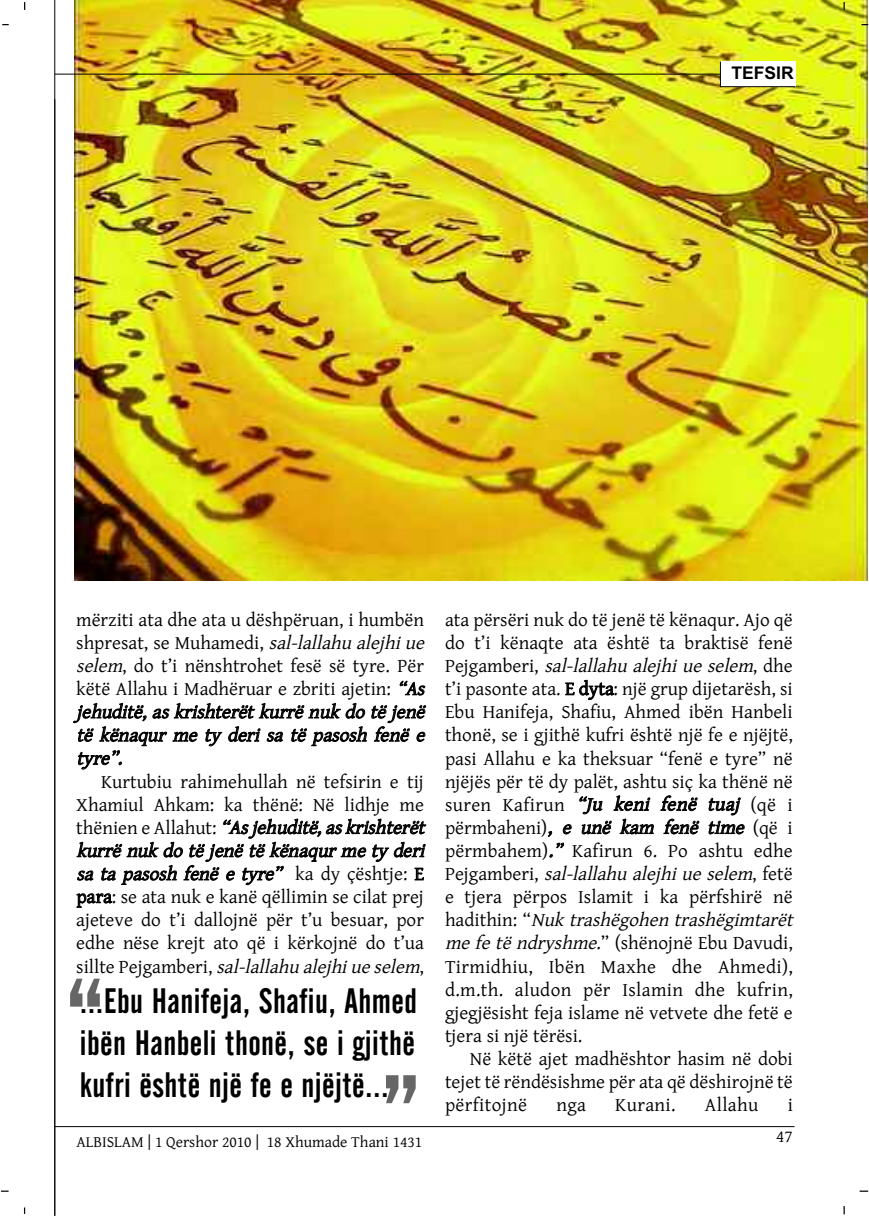
<style>
.page{position:relative;width:869px;height:1216px;background:#fff}
.page>*{position:absolute;margin:0;border:0;box-sizing:border-box;transform-origin:0 0}
.t1{font:118.65px "Alternate Gothic No 2 BT";color:#666}
.t2{font:35px/42px "Alternate Gothic No 2 BT";letter-spacing:.01em;color:#000;text-align:justify}
.t3{font:19.25px/23.1px "Gentium Alt";color:#000}
.t4{font:700 17.5px "Arial";color:#000}
.t5{font:17.5px "Gentium Alt";color:#000}
.t6{font:15.75px "Gentium Alt";color:#000}
.s1{font-style:italic}
</style>
<div class="page">
<img style="left:74px;top:0;width:793px;height:580px">
<hr style="left:54px;top:0;width:1px;height:1215px;background:#000">
<hr style="left:55px;top:1126px;width:739px;height:1px;background:#000">
<hr style="left:55px;top:74px;width:739px;height:1px;background:#000">
<div style="left:719px;top:62px;width:76px;height:25px;background:#fff"></div>
<svg style="left:719px;top:62px;width:1px;height:24px"></svg>
<hr style="left:719px;top:86px;width:76px;height:1px;background:#000">
<p class="t4" style="left:731px;top:62px;width:64px">TEFSIR</p>
<p class="t3" style="left:76px;top:607px;width:355px">mërziti ata dhe ata u dëshpëruan, i humbën shpresat, se Muhamedi, <span class="s1">sal-lallahualejhiue selem</span>, do t’i nënshtrohet fesë së tyre. Për këtë Allahu i Madhëruar e zbriti ajetin: <span class="s1">“As j ehuditë,askrishterëtkurrënukdotëj enë të kënaqur me ty deri sa të pasosh fenë e tyre”.</span></p>
<p class="t3" style="left:76px;top:769px;width:355px;text-indent:25px">Kurtubiu rahimehullah në tefsirin e tij Xhamiul Ahkam: ka thënë: Në lidhje me t h ë n i e n e A l l a h u t : <span class="s1">“Asjehuditë,askrishterët kurrënukdotëj enëtëkënaqurmety deri sa ta pasosh fenë e tyre”</span> ka dy çështje: E para: se ata nuk e kanë qëllimin se cilat prej ajeteve do t’i dallojnë për t’u besuar, por edhe nëse krejt ato që i kërkojnë do t’ua sillte Pejgamberi, <span class="s1">sal-lallahualejhiueselem</span>,</p>
<h1 class="t1" style="left:63px;top:952px;width:44px">“</h1>
<h2 class="t2" style="left:80px;top:979px;width:338px">...Ebu Hanifeja, Shafiu, Ahmed ibën Hanbeli thonë, se i gjithë kufri është një fe e njëjtë...</h2>
<h1 class="t1" style="left:422px;top:1129px;width:44px;rotate:-180deg">“</h1>
<p class="t6" style="left:76px;top:1132px;width:347px">ALBISLAM | 1 Qershor 2010 | 18 Xhumade Thani 1431</p>
<p class="t3" style="left:445px;top:607px;width:354px">ata përsëri nuk do të jenë të kënaqur. Ajo që do t’i kënaqte ata është ta braktisë fenë P ej g a m b e r i , <span class="s1">sal-lallahu alejhi ue selem</span>, d h e t’i pasonte ata. E dyta: një grup dijetarësh, si Ebu Hanifeja, Shafiu, Ahmed ibën Hanbeli thonë, se i gjithë kufri është një fe e njëjtë, pasi Allahu e ka theksuar “fenë e tyre” në njëjës për të dy palët, ashtu siç ka thënë në suren Kafirun <span class="s1">“Ju keni fenë tuaj</span> (që i përmbaheni)<span class="s1">, e unë kam fenë time</span> (që i përmbahem)<span class="s1">.”</span> Kafirun 6. Po ashtu edhe P ej g a m b e r i , <span class="s1">sal-lallahu alejhi ue selem</span>, fe t ë e tjera përpos Islamit i ka përfshirë në h a d i t h i n : “ <span class="s1">Nuk trashëgohen trashëgimtarët mefetëndryshme</span>.” (shënojnë Ebu Davudi, Tirmidhiu, Ibën Maxhe dhe Ahmedi), d.m.th. aludon për Islamin dhe kufrin, gjegjësisht feja islame në vetvete dhe fetë e tjera si një tërësi.</p>
<p class="t3" style="left:445px;top:1046px;width:349px;text-align:justify;text-indent:25px">Në këtë ajet madhështor hasim në dobi tejet të rëndësishme për ata që dëshirojnë të përfitojnë</p>
<p class="t3" style="left:556px;top:1092px;width:31px">nga</p>
<p class="t3" style="left:615px;top:1092px;width:62px">Kurani.</p>
<p class="t3" style="left:704px;top:1092px;width:55px">Allahu</p>
<p class="t3" style="left:787px;top:1092px;width:7px">i</p>
<p class="t5" style="left:775px;top:1125px;width:18px">47</p>
</div>
